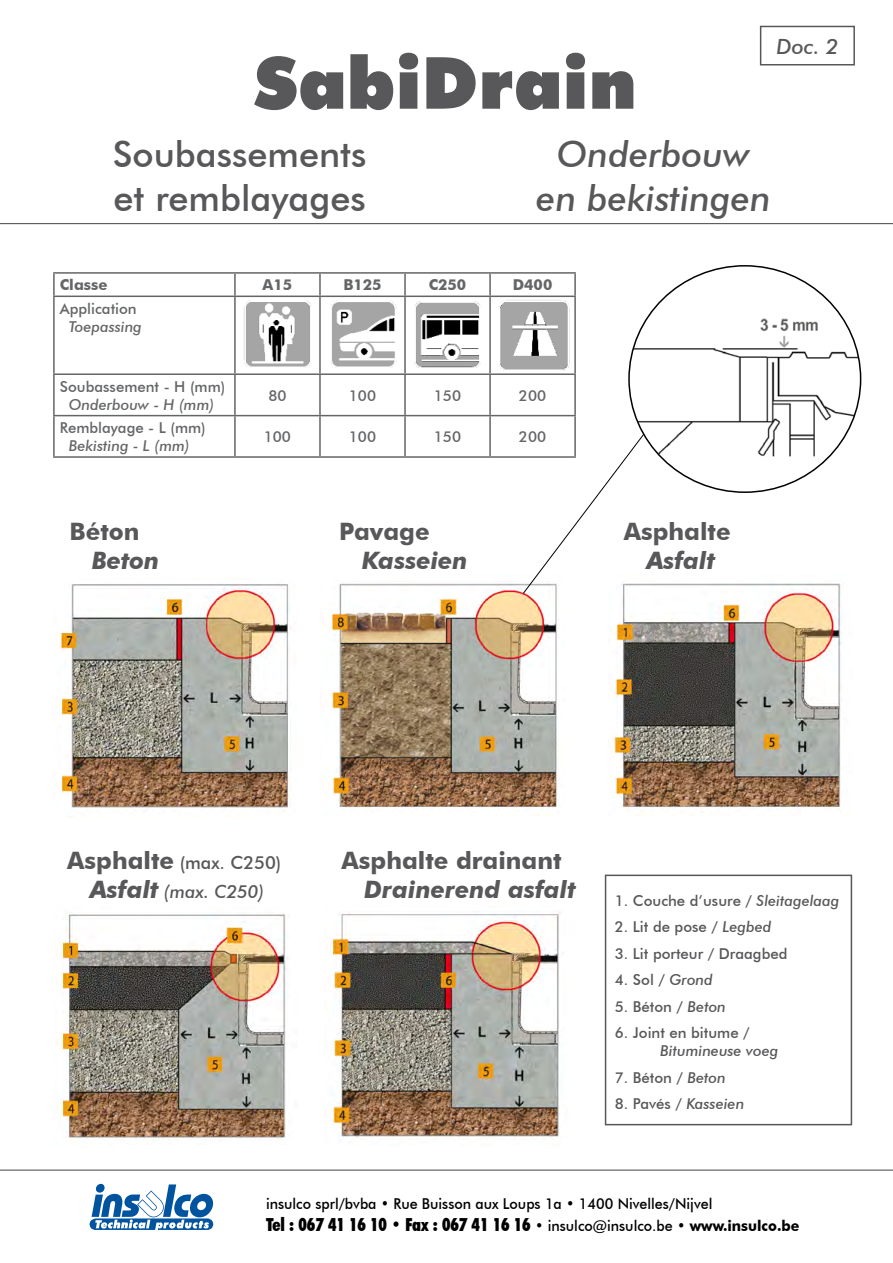
<style>
.page{position:relative;width:893px;height:1263px;background:#fff}
.page>*{position:absolute;margin:0;border:0;box-sizing:border-box;transform-origin:0 0}
.t1{font:900 72px "Futura BT";color:#58585a}
.t2{font:500 36px/43.2px "Futura BT";color:#58585a}
.t3{font:italic 500 36px/43.2px "Futura BT";color:#58585a;text-align:center}
.t4{font:700 24px "Futura BT";color:#58585a}
.t5{font:italic 700 24px "Futura BT";color:#58585a}
.t6{font:italic 500 21px "Futura BT";color:#58585a}
.t7{font:900 condensed 18px "Futura BT";color:#000;scale:.95 1}
.t8{font:500 18px/28.8px "Futura BT";color:#58585a;text-align:center}
.t9{font:500 15px "Futura BT";color:#58585a}
.t10{font:500 15px "Futura BT";color:#646567}
.t11{font:500 15px "Futura BT";color:#000;scale:.95 1}
.t12{font:italic 500 15px "Futura BT";color:#646567}
.t13{font:700 15px "Futura BT";color:#646567}
.t14{font:italic 500 15px "Futura BT";color:#58585a}
.s1{font-weight:700;font-size:24px}
.s2{font-weight:700;font-style:italic;font-size:24px}
.s3{font-style:italic}
.s4{font-weight:500;font-stretch:normal;font-size:15px}
.s5{font-weight:700;font-stretch:normal;font-size:15px}
</style>
<div class="page">
<img style="left:327px;top:913px;width:236px;height:233px">
<img style="left:610px;top:583px;width:233px;height:232px">
<img style="left:54px;top:913px;width:234px;height:229px">
<img style="left:53px;top:584px;width:238px;height:228px">
<img style="left:329px;top:583px;width:229px;height:227px">
<div style="left:605px;top:874px;width:247px;height:251px;border:2px solid #58585a"></div>
<hr style="left:53px;top:272px;width:182px;height:2px;background:#646567">
<hr style="left:53px;top:274px;width:2px;height:22px;background:#646567">
<hr style="left:235px;top:272px;width:85px;height:2px;background:#646567">
<hr style="left:234px;top:274px;width:2px;height:22px;background:#646567">
<hr style="left:320px;top:272px;width:85px;height:2px;background:#646567">
<hr style="left:319px;top:274px;width:2px;height:22px;background:#646567">
<hr style="left:405px;top:272px;width:85px;height:2px;background:#646567">
<hr style="left:404px;top:274px;width:2px;height:22px;background:#646567">
<hr style="left:490px;top:272px;width:86px;height:2px;background:#646567">
<hr style="left:489px;top:274px;width:2px;height:22px;background:#646567">
<hr style="left:574px;top:274px;width:2px;height:22px;background:#646567">
<hr style="left:53px;top:296px;width:182px;height:1px;background:#646567">
<hr style="left:53px;top:297px;width:2px;height:76px;background:#646567">
<hr style="left:235px;top:296px;width:85px;height:1px;background:#646567">
<hr style="left:234px;top:297px;width:2px;height:76px;background:#646567">
<hr style="left:320px;top:296px;width:85px;height:1px;background:#646567">
<hr style="left:319px;top:297px;width:2px;height:76px;background:#646567">
<hr style="left:405px;top:296px;width:85px;height:1px;background:#646567">
<hr style="left:404px;top:297px;width:2px;height:76px;background:#646567">
<hr style="left:490px;top:296px;width:86px;height:1px;background:#646567">
<hr style="left:489px;top:297px;width:2px;height:76px;background:#646567">
<hr style="left:574px;top:297px;width:2px;height:76px;background:#646567">
<hr style="left:53px;top:373px;width:182px;height:2px;background:#646567">
<hr style="left:53px;top:375px;width:2px;height:40px;background:#646567">
<hr style="left:235px;top:373px;width:85px;height:2px;background:#646567">
<hr style="left:234px;top:375px;width:2px;height:40px;background:#646567">
<hr style="left:320px;top:373px;width:85px;height:2px;background:#646567">
<hr style="left:319px;top:375px;width:2px;height:40px;background:#646567">
<hr style="left:405px;top:373px;width:85px;height:2px;background:#646567">
<hr style="left:404px;top:375px;width:2px;height:40px;background:#646567">
<hr style="left:490px;top:373px;width:86px;height:2px;background:#646567">
<hr style="left:489px;top:375px;width:2px;height:40px;background:#646567">
<hr style="left:574px;top:375px;width:2px;height:40px;background:#646567">
<hr style="left:53px;top:415px;width:182px;height:1px;background:#646567">
<hr style="left:53px;top:416px;width:2px;height:40px;background:#646567">
<hr style="left:235px;top:415px;width:85px;height:1px;background:#646567">
<hr style="left:234px;top:416px;width:2px;height:40px;background:#646567">
<hr style="left:320px;top:415px;width:85px;height:1px;background:#646567">
<hr style="left:319px;top:416px;width:2px;height:40px;background:#646567">
<hr style="left:405px;top:415px;width:85px;height:1px;background:#646567">
<hr style="left:404px;top:416px;width:2px;height:40px;background:#646567">
<hr style="left:490px;top:415px;width:86px;height:1px;background:#646567">
<hr style="left:489px;top:416px;width:2px;height:40px;background:#646567">
<hr style="left:574px;top:416px;width:2px;height:40px;background:#646567">
<hr style="left:53px;top:456px;width:182px;height:2px;background:#646567">
<hr style="left:235px;top:456px;width:85px;height:2px;background:#646567">
<hr style="left:320px;top:456px;width:85px;height:2px;background:#646567">
<hr style="left:405px;top:456px;width:85px;height:2px;background:#646567">
<hr style="left:490px;top:456px;width:86px;height:2px;background:#646567">
<img style="left:629px;top:266px;width:232px;height:190px">
<svg style="left:522px;top:433px;width:123px;height:161px"></svg>
<img style="left:244px;top:300px;width:68px;height:68px">
<img style="left:330px;top:301px;width:67px;height:66px">
<img style="left:414px;top:301px;width:67px;height:66px">
<img style="left:499px;top:300px;width:70px;height:70px">
<svg style="left:90px;top:1183px;width:124px;height:47px"></svg>
<hr style="left:0;top:223px;width:893px;height:1px;background:#58585a">
<hr style="left:0;top:1169px;width:893px;height:2px;background:#58585a">
<div style="left:760px;top:26px;width:95px;height:39px;border:2px solid #58585a"></div>
<h1 class="t1" style="left:254px;top:39px;width:384px">SabiDrain</h1>
<h3 class="t6" style="left:776px;top:33px;width:63px">Doc. 2</h3>
<h2 class="t2" style="left:113px;top:133px;width:255px">Soubassements et remblayages</h2>
<h2 class="t3" style="left:536px;top:133px;width:236px">Onderbouw en bekistingen</h2>
<p class="t13" style="left:60px;top:276px;width:49px">Classe</p>
<p class="t13" style="left:263px;top:276px;width:31px">A15</p>
<p class="t13" style="left:343px;top:276px;width:40px">B125</p>
<p class="t13" style="left:429px;top:276px;width:39px">C250</p>
<p class="t13" style="left:513px;top:276px;width:41px">D400</p>
<p class="t10" style="left:60px;top:299px;width:78px">Application</p>
<p class="t12" style="left:69px;top:317px;width:75px">Toepassing</p>
<p class="t10" style="left:60px;top:377px;width:167px">Soubassement - H (mm)</p>
<p class="t12" style="left:69px;top:395px;width:147px">Onderbouw - H (mm)</p>
<p class="t10" style="left:60px;top:419px;width:147px">Remblayage - L (mm)</p>
<p class="t12" style="left:69px;top:437px;width:123px">Bekisting - L (mm)</p>
<p class="t10" style="left:268px;top:386px;width:20px">80</p>
<p class="t10" style="left:349px;top:386px;width:29px">100</p>
<p class="t10" style="left:434px;top:386px;width:29px">150</p>
<p class="t10" style="left:519px;top:386px;width:29px">200</p>
<p class="t10" style="left:264px;top:428px;width:29px">100</p>
<p class="t10" style="left:349px;top:428px;width:29px">100</p>
<p class="t10" style="left:434px;top:428px;width:29px">150</p>
<p class="t10" style="left:519px;top:428px;width:29px">200</p>
<h3 class="t4" style="left:69px;top:517px;width:72px">Béton</h3>
<h3 class="t5" style="left:92px;top:545px;width:69px">Beton</h3>
<h3 class="t4" style="left:339px;top:517px;width:92px">Pavage</h3>
<h3 class="t5" style="left:362px;top:545px;width:107px">Kasseien</h3>
<h3 class="t4" style="left:624px;top:517px;width:108px">Asphalte</h3>
<h3 class="t5" style="left:646px;top:545px;width:70px">Asfalt</h3>
<p class="t8" style="left:67px;top:848px;width:216px"><span class="s1">Asphalte</span> (max. C250)<br><span class="s2">Asfalt</span> <span class="s3">(max. C250)</span></p>
<h3 class="t4" style="left:342px;top:846px;width:221px">Asphalte drainant</h3>
<h3 class="t5" style="left:364px;top:874px;width:213px">Drainerend asfalt</h3>
<p class="t9" style="left:615px;top:891px;width:226px">1. Couche d’usure / <span class="s3">Sleitagelaag</span></p>
<p class="t9" style="left:615px;top:917px;width:158px">2. Lit de pose / <span class="s3">Legbed</span></p>
<p class="t9" style="left:615px;top:944px;width:174px">3. Lit porteur / Draagbed</p>
<p class="t9" style="left:615px;top:970px;width:100px">4. Sol / <span class="s3">Grond</span></p>
<p class="t9" style="left:615px;top:997px;width:113px">5. Béton / <span class="s3">Beton</span></p>
<p class="t9" style="left:615px;top:1023px;width:136px">6. Joint en bitume /</p>
<p class="t14" style="left:660px;top:1041px;width:120px">Bitumineuse voeg</p>
<p class="t9" style="left:615px;top:1068px;width:113px">7. Béton / <span class="s3">Beton</span></p>
<p class="t9" style="left:615px;top:1094px;width:131px">8. Pavés / <span class="s3">Kasseien</span></p>
<p class="t11" style="left:266px;top:1194px;width:471px">insulco sprl/bvba • Rue Buisson aux Loups 1a • 1400 Nivelles/Nijvel</p>
<p class="t7" style="left:266px;top:1213px;width:563px">Tel : 067 41 16 10 • Fax : 067 41 16 16 <span class="s4">• insulco@insulco.be •</span> <span class="s5">www.insulco.be</span></p>
</div>
